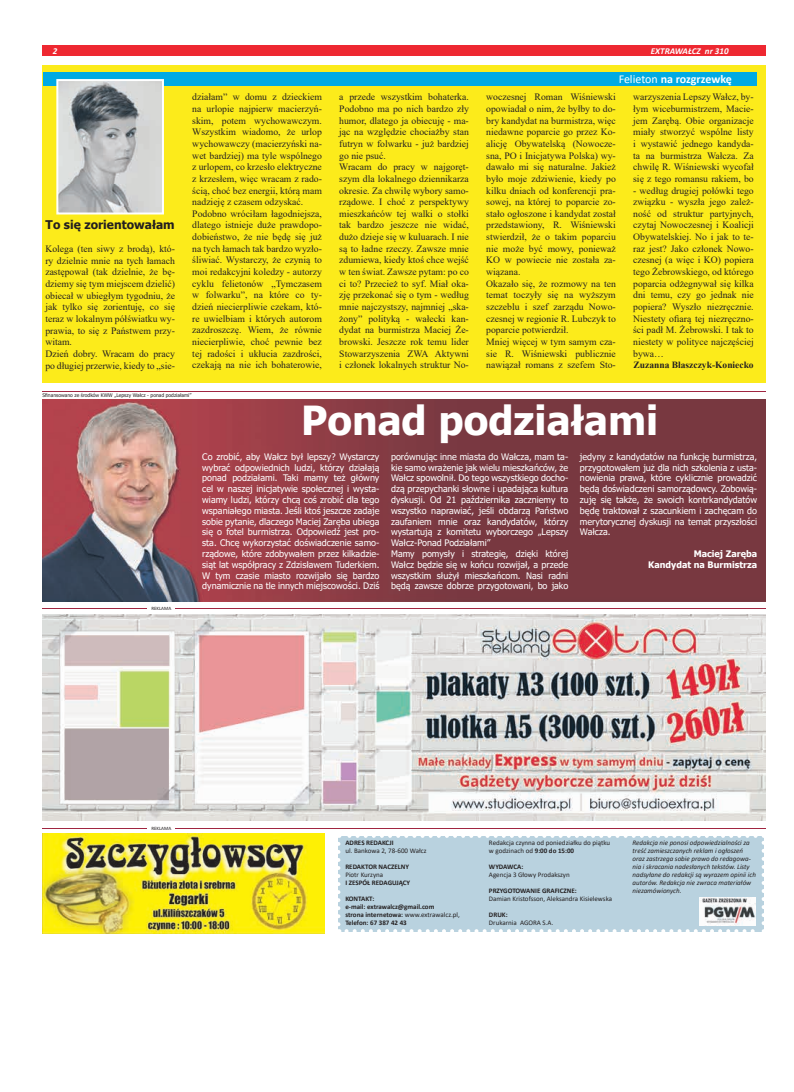
<style>
.page{position:relative;width:794px;height:1092px;background:#fff}
.page>*{position:absolute;margin:0;border:0;box-sizing:border-box;transform-origin:0 0}
.t1{font:700 40px "Tahoma";color:#fff}
.t2{font:700 12px "Calibri";letter-spacing:-.005em;color:#fff}
.t3{font:700 12px "Tahoma";color:#231f20}
.t4{font:9.7px/11.6px "Times New Roman";color:#231f20}
.t5{font:700 9.5px "Times New Roman";color:#231f20}
.t6{font:9px/10.8px "Tahoma";color:#fff;text-align:justify}
.t7{font:700 9px/10.8px "Tahoma";color:#fff;text-align:right}
.t8{font:italic 700 9px "Calibri";color:#fff}
.t9{font:italic 7px/8px "Calibri";color:#231f20}
.t10{font:7px/8px "Calibri";color:#231f20}
.t11{font:700 7px/8px "Calibri";color:#231f20}
.t12{font:5px "Tahoma";color:#231f20}
.t13{font:5px "Calibri";color:#231f20}
.s1{font-weight:400}
.s2{font-weight:700}
</style>
<div class="page">
<div style="left:43px;top:45px;width:722px;height:11px;background:#ee2831"></div>
<div style="left:43px;top:65px;width:722px;height:317px;background:#fceb1b"></div>
<div style="left:43px;top:72px;width:713px;height:14px;background:#00aae3"></div>
<img style="left:43px;top:833px;width:282px;height:100px">
<div style="left:338px;top:835px;width:425px;height:96px;background:#b9d2df"></div>
<svg style="left:338px;top:843px;width:2px;height:88px"></svg>
<svg style="left:346px;top:929px;width:418px;height:3px"></svg>
<svg style="left:761px;top:835px;width:3px;height:88px"></svg>
<svg style="left:338px;top:835px;width:417px;height:2px"></svg>
<hr style="left:43px;top:828px;width:722px;height:1px;background:#a02540">
<hr style="left:43px;top:608px;width:722px;height:1px;background:#a02540">
<img style="left:699px;top:897px;width:56px;height:28px">
<hr style="left:43px;top:391px;width:722px;height:1px;background:#a02540">
<div style="left:148px;top:825px;width:27px;height:5px;background:#fff"></div>
<hr style="left:148px;top:606px;width:27px;height:4px;background:#fff">
<img style="left:59px;top:82px;width:102px;height:129px">
<div style="left:56px;top:79px;width:108px;height:135px;border:2px solid #fff"></div>
<img style="left:43px;top:614px;width:722px;height:206px">
<img style="left:43px;top:399px;width:722px;height:202px">
<p class="t8" style="left:53px;top:44px;width:6px">2</p>
<p class="t8" style="left:651px;top:44px;width:79px">EXTRAWAŁCZ nr 310</p>
<p class="t2" style="left:618px;top:70px;width:115px"><span class="s1">Felieton</span> na rozgrzewkę</p>
<p class="t3" style="left:46px;top:216px;width:130px">To się zorientowałam</p>
<p class="t4" style="left:45px;top:243px;width:131px">Kolega (ten siwy z brodą), któ&shy;ry dzielnie mnie na tych łamach zastępował (tak dzielnie, że bę&shy;dziemy się tym miejscem dzielić) obiecał w ubiegłym tygodniu, że jak tylko się zorientuję, co się teraz w lokalnym półświatku wy&shy;prawia, to się z Państwem przy&shy;witam.<br>Dzień dobry. Wracam do pracy po długiej przerwie, kiedy to „sie-</p>
<p class="t4" style="left:192px;top:91px;width:131px">działam” w domu z dzieckiem na urlopie najpierw macierzyń&shy;skim, potem wychowawczym.<br>Wszystkim wiadomo, że urlop wychowawczy (macierzyński na&shy;wet bardziej) ma tyle wspólnego z urlopem, co krzesło elektryczne z krzesłem, więc wracam z rado&shy;ścią, choć bez energii, którą mam nadzieję z czasem odzyskać.<br>Podobno wróciłam łagodniejsza, dlatego istnieje duże prawdopo&shy;dobieństwo, że nie będę się już na tych łamach tak bardzo wyzło&shy;śliwiać. Wystarczy, że czynią to moi redakcyjni koledzy - autorzy cyklu felietonów „Tymczasem w folwarku”, na które co ty&shy;dzień niecierpliwie czekam, któ&shy;re uwielbiam i których autorom zazdroszczę. Wiem, że równie niecierpliwie, choć pewnie bez tej radości i ukłucia zazdrości, czekają na nie ich bohaterowie,</p>
<p class="t4" style="left:339px;top:91px;width:131px">a przede wszystkim bohaterka.<br>Podobno ma po nich bardzo zły humor, dlatego ja obiecuję - ma&shy;jąc na względzie chociażby stan futryn w folwarku - już bardziej go nie psuć.<br>Wracam do pracy w najgoręt&shy;szym dla lokalnego dziennikarza okresie. Za chwilę wybory samo&shy;rządowe. I choć z perspektywy mieszkańców tej walki o stołki tak bardzo jeszcze nie widać, dużo dzieje się w kuluarach. I nie są to ładne rzeczy. Zawsze mnie zdumiewa, kiedy ktoś chce wejść w ten świat. Zawsze pytam: po co ci to? Przecież to syf. Miał oka&shy;zję przekonać się o tym - według mnie najczystszy, najmniej „ska&shy;żony” polityką - wałecki kan&shy;dydat na burmistrza Maciej Że&shy;browski. Jeszcze rok temu lider<br>Stowarzyszenia ZWA Aktywni i członek lokalnych struktur No-</p>
<p class="t4" style="left:486px;top:91px;width:131px">woczesnej Roman Wiśniewski opowiadał o nim, że byłby to do&shy;bry kandydat na burmistrza, więc niedawne poparcie go przez Ko&shy;alicję Obywatelską (Nowocze&shy;sna, PO i Inicjatywa Polska) wy&shy;dawało mi się naturalne. Jakież było moje zdziwienie, kiedy po kilku dniach od konferencji pra&shy;sowej, na której to poparcie zo&shy;stało ogłoszone i kandydat został przedstawiony, R. Wiśniewski stwierdził, że o takim poparciu nie może być mowy, ponieważ<br>KO w powiecie nie została za&shy;wiązana.<br>Okazało się, że rozmowy na ten temat toczyły się na wyższym szczeblu i szef zarządu Nowo&shy;czesnej w regionie R. Lubczyk to poparcie potwierdził.<br>Mniej więcej w tym samym cza&shy;sie R. Wiśniewski publicznie nawiązał romans z szefem Sto-</p>
<p class="t4" style="left:633px;top:91px;width:122px;text-align:justify">warzyszenia Lepszy Wałcz, by&shy;łym wiceburmistrzem, Macie&shy;jem Zarębą. Obie organizacje miały stworzyć wspólne listy i wystawić jednego kandyda&shy;ta na burmistrza Wałcza. Za chwilę R. Wiśniewski wycofał się z tego romansu rakiem, bo</p>
<p class="t4" style="left:633px;top:184px;width:122px;text-align:justify">- według drugiej połówki tego związku - wyszła jego zależ&shy;ność od struktur partyjnych, czytaj Nowoczesnej i Koalicji Obywatelskiej. No i jak to te&shy;raz jest? Jako członek Nowo&shy;czesnej (a więc i KO) popiera tego Żebrowskiego, od którego poparcia odżegnywał się kilka dni temu, czy go jednak nie popiera? Wyszło niezręcznie.<br>Niestety ofiarą tej niezręczno&shy;ści padł M. Żebrowski. I tak to niestety w polityce najczęściej bywa…</p>
<p class="t5" style="left:633px;top:358px;width:122px">Zuzanna Błaszczyk-Koniecko</p>
<p class="t12" style="left:43px;top:392px;width:150px">Sfinansowano ze środków KWW „Lepszy Wałcz - ponad podziałami”</p>
<p class="t13" style="left:151px;top:605px;width:21px">REKLAMA</p>
<h1 class="t1" style="left:301px;top:392px;width:359px">Ponad podziałami</h1>
<p class="t6" style="left:202px;top:451px;width:179px">Co zrobić, aby Wałcz był lepszy? Wystarczy wybrać odpowiednich ludzi, którzy działają ponad podziałami. Taki mamy też główny cel w naszej inicjatywie społecznej i wysta&shy;wiamy ludzi, którzy chcą coś zrobić dla tego wspaniałego miasta. Jeśli ktoś jeszcze zadaje sobie pytanie, dlaczego Maciej Zaręba ubiega się o fotel burmistrza. Odpowiedź jest pro&shy;sta. Chcę wykorzystać doświadczenie samo&shy;rządowe, które zdobywałem przez kilkadzie&shy;siąt lat współpracy z Zdzisławem Tuderkiem.<br>W tym czasie miasto rozwijało się bardzo dynamicznie na tle innych miejscowości. Dziś</p>
<p class="t6" style="left:391px;top:451px;width:179px;text-align:left">porównując inne miasta do Wałcza, mam ta&shy;kie samo wrażenie jak wielu mieszkańców, że Wałcz spowolnił. Do tego wszystkiego docho&shy;dzą przepychanki słowne i upadająca kultura dyskusji. Od 21 października zaczniemy to wszystko naprawiać, jeśli obdarzą Państwo zaufaniem mnie oraz kandydatów, którzy wystartują z komitetu wyborczego „Lepszy Wałcz-Ponad Podziałami”<br>Mamy pomysły i strategię, dzięki której Wałcz będzie się w końcu rozwijał, a przede wszystkim służył mieszkańcom. Nasi radni będą zawsze dobrze przygotowani, bo jako</p>
<p class="t6" style="left:580px;top:451px;width:179px">jedyny z kandydatów na funkcję burmistrza, przygotowałem już dla nich szkolenia z usta&shy;nowienia prawa, które cyklicznie prowadzić będą doświadczeni samorządowcy. Zobowią&shy;zuję się także, że swoich kontrkandydatów będę traktował z szacunkiem i zachęcam do merytorycznej dyskusji na temat przyszłości Wałcza.</p>
<p class="t7" style="left:648px;top:548px;width:111px">Maciej Zaręba<br>Kandydat na Burmistrza</p>
<p class="t13" style="left:151px;top:824px;width:21px">REKLAMA</p>
<p class="t11" style="left:345px;top:838px;width:50px">ADRES REDAKCJI</p>
<p class="t10" style="left:345px;top:846px;width:83px">ul. Bankowa 2, 78-600 Wałcz</p>
<p class="t11" style="left:345px;top:862px;width:65px">REDAKTOR NACZELNY</p>
<p class="t10" style="left:345px;top:870px;width:39px">Piotr Kurzyna</p>
<p class="t11" style="left:345px;top:878px;width:66px">I ZESPÓŁ REDAGUJĄCY</p>
<p class="t11" style="left:345px;top:894px;width:116px">KONTAKT:<br>e-mail: extrawalcz@gmail.com<br>strona internetowa: <span class="s1">www.extrawalcz.pl,<br></span>Telefon: 67 387 42 43</p>
<p class="t10" style="left:489px;top:838px;width:123px">Redakcja czynna od poniedziałku do piątku w godzinach od <span class="s2">9:00 do 15:00</span></p>
<p class="t11" style="left:489px;top:862px;width:36px">WYDAWCA:</p>
<p class="t10" style="left:489px;top:870px;width:82px">Agencja 3 Głowy Prodakszyn</p>
<p class="t11" style="left:489px;top:886px;width:89px">PRZYGOTOWANIE GRAFICZNE:</p>
<p class="t10" style="left:489px;top:894px;width:125px">Damian Kristofsson, Aleksandra Kisielewska</p>
<p class="t11" style="left:489px;top:910px;width:20px">DRUK:</p>
<p class="t10" style="left:489px;top:918px;width:66px">Drukarnia AGORA S.A.</p>
<p class="t9" style="left:632px;top:838px;width:125px">Redakcja nie ponosi odpowiedzialności za treść zamieszczanych reklam i ogłoszeń oraz zastrzega sobie prawo do redagowa&shy;nia i skracania nadesłanych tekstów. Listy nadsyłane do redakcji są wyrazem opinii ich autorów. Redakcja nie zwraca materiałów niezamówionych.</p>
</div>
